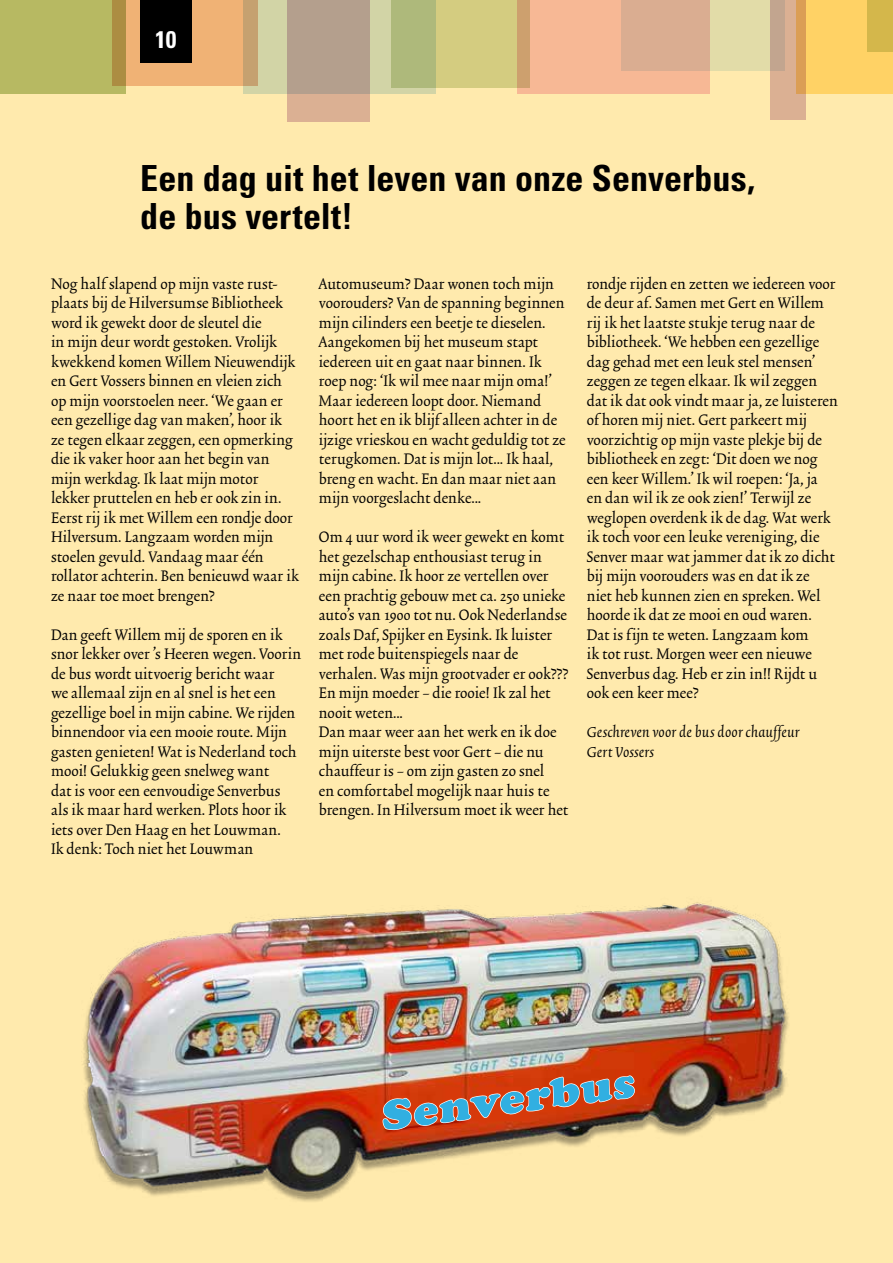
<style>
.page{position:relative;width:893px;height:1263px;background:#ffeaad}
.page>*{position:absolute;margin:0;border:0;box-sizing:border-box;transform-origin:0 0}
.t1{font:900 43.05px "Cooper";color:#31afe1;scale:1.08 1}
.t2{font:700 condensed 36px/37.5px "Univers";color:#000}
.t3{font:700 condensed 24px "Univers";color:#fff}
.t4{font:18px/19.5px "Trinite No 2 Rom Con";letter-spacing:.01em;color:#000}
.t5{font:italic 18px/19.5px "Trinite No 2";letter-spacing:.01em;color:#000}
</style>
<div class="page">
<div style="left:112px;top:0;width:145px;height:85px;background:#f0b275"></div>
<svg style="left:0;top:0;width:126px;height:94px;background:#b5b45e"></svg>
<div style="left:621px;top:0;width:164px;height:71px;background:#e2dca8"></div>
<div style="left:391px;top:0;width:139px;height:87px;background:#d4cc80"></div>
<svg style="left:244px;top:0;width:192px;height:94px;background:#c3c38f"></svg>
<svg style="left:517px;top:0;width:193px;height:94px;background:#eab291"></svg>
<svg style="left:771px;top:0;width:35px;height:119px;background:#d3ac90"></svg>
<div style="left:140px;top:0;width:51px;height:62px;background:#000"></div>
<svg style="left:288px;top:0;width:82px;height:122px;background:#bca28e"></svg>
<hr style="left:892px;top:0;width:1px;height:1263px;background:#faebe3">
<svg style="left:797px;top:0;width:96px;height:94px;background:#facc63"></svg>
<div style="left:867px;top:0;width:26px;height:51px;background:#d4b74b"></div>
<hr style="left:892px;top:885px;width:1px;height:320px;background:#fff">
<img style="left:82px;top:902px;width:707px;height:300px">
<img style="left:381px;top:1074px;width:255px;height:107px">
<h3 class="t3" style="left:155px;top:25px;width:23px">10</h3>
<h2 class="t2" style="left:140px;top:159px;width:616px">Een dag uit het leven van onze Senverbus, de bus vertelt!</h2>
<p class="t4" style="left:51px;top:275px;width:249px">Nog half slapend op mijn vaste rust&shy;plaats bij de Hilversumse Bibliotheek word ik gewekt door de sleutel die<br>in mijn deur wordt gestoken. Vrolijk kwekkend komen Willem Nieuwendijk en Gert Vossers binnen en vleien zich op mijn voorstoelen neer. ‘We gaan er een gezellige dag van maken’, hoor ik ze tegen elkaar zeggen, een opmerking die ik vaker hoor aan het begin van mijn werkdag. Ik laat mijn motor lekker pruttelen en heb er ook zin in.<br>Eerst rij ik met Willem een rondje door Hilversum. Langzaam worden mijn stoelen gevuld. Vandaag maar één rollator achterin. Ben benieuwd waar ik ze naar toe moet brengen?</p>
<p class="t4" style="left:51px;top:626px;width:252px">Dan geeft Willem mij de sporen en ik snor lekker over ’s Heeren wegen. Voorin de bus wordt uitvoerig bericht waar<br>we allemaal zijn en al snel is het een gezellige boel in mijn cabine. We rijden binnendoor via een mooie route. Mijn gasten genieten! Wat is Nederland toch mooi! Gelukkig geen snelweg want<br>dat is voor een eenvoudige Senverbus als ik maar hard werken. Plots hoor ik iets over Den Haag en het Louwman.<br>Ik denk: Toch niet het Louwman</p>
<p class="t4" style="left:319px;top:275px;width:248px">Automuseum? Daar wonen toch mijn voorouders? Van de spanning beginnen mijn cilinders een beetje te dieselen.<br>Aangekomen bij het museum stapt iedereen uit en gaat naar binnen. Ik roep nog: ‘Ik wil mee naar mijn oma!’ Maar iedereen loopt door. Niemand hoort het en ik blijf alleen achter in de ijzige vrieskou en wacht geduldig tot ze terugkomen. Dat is mijn lot... Ik haal, breng en wacht. En dan maar niet aan mijn voorgeslacht denke...</p>
<p class="t4" style="left:319px;top:528px;width:251px">Om 4 uur word ik weer gewekt en komt het gezelschap enthousiast terug in mijn cabine. Ik hoor ze vertellen over een prachtig gebouw met ca. 250 unieke auto’s van 1900 tot nu. Ook Nederlandse zoals Daf, Spijker en Eysink. Ik luister met rode buitenspiegels naar de verhalen. Was mijn grootvader er ook???<br>En mijn moeder – die rooie! Ik zal het nooit weten...<br>Dan maar weer aan het werk en ik doe mijn uiterste best voor Gert – die nu chauffeur is – om zijn gasten zo snel<br>en comfortabel mogelijk naar huis te brengen. In Hilversum moet ik weer het</p>
<p class="t4" style="left:587px;top:275px;width:252px">rondje rijden en zetten we iedereen voor de deur af. Samen met Gert en Willem rij ik het laatste stukje terug naar de bibliotheek. ‘We hebben een gezellige dag gehad met een leuk stel mensen’ zeggen ze tegen elkaar. Ik wil zeggen dat ik dat ook vindt maar ja, ze luisteren of horen mij niet. Gert parkeert mij voorzichtig op mijn vaste plekje bij de bibliotheek en zegt: ‘Dit doen we nog een keer Willem.’ Ik wil roepen: ‘Ja, ja<br>en dan wil ik ze ook zien!’ Terwijl ze weglopen overdenk ik de dag. Wat werk ik toch voor een leuke vereniging, die Senver maar wat jammer dat ik zo dicht bij mijn voorouders was en dat ik ze niet heb kunnen zien en spreken. Wel hoorde ik dat ze mooi en oud waren.<br>Dat is fijn te weten. Langzaam kom<br>ik tot rust. Morgen weer een nieuwe Senverbus dag. Heb er zin in!! Rijdt u ook een keer mee?</p>
<p class="t5" style="left:587px;top:723px;width:214px">Geschreven voor de bus door chauffeur<br>Gert Vossers</p>
<h1 class="t1" style="left:377px;top:1092px;width:238px;rotate:-8deg">Senverbus</h1>
</div>
